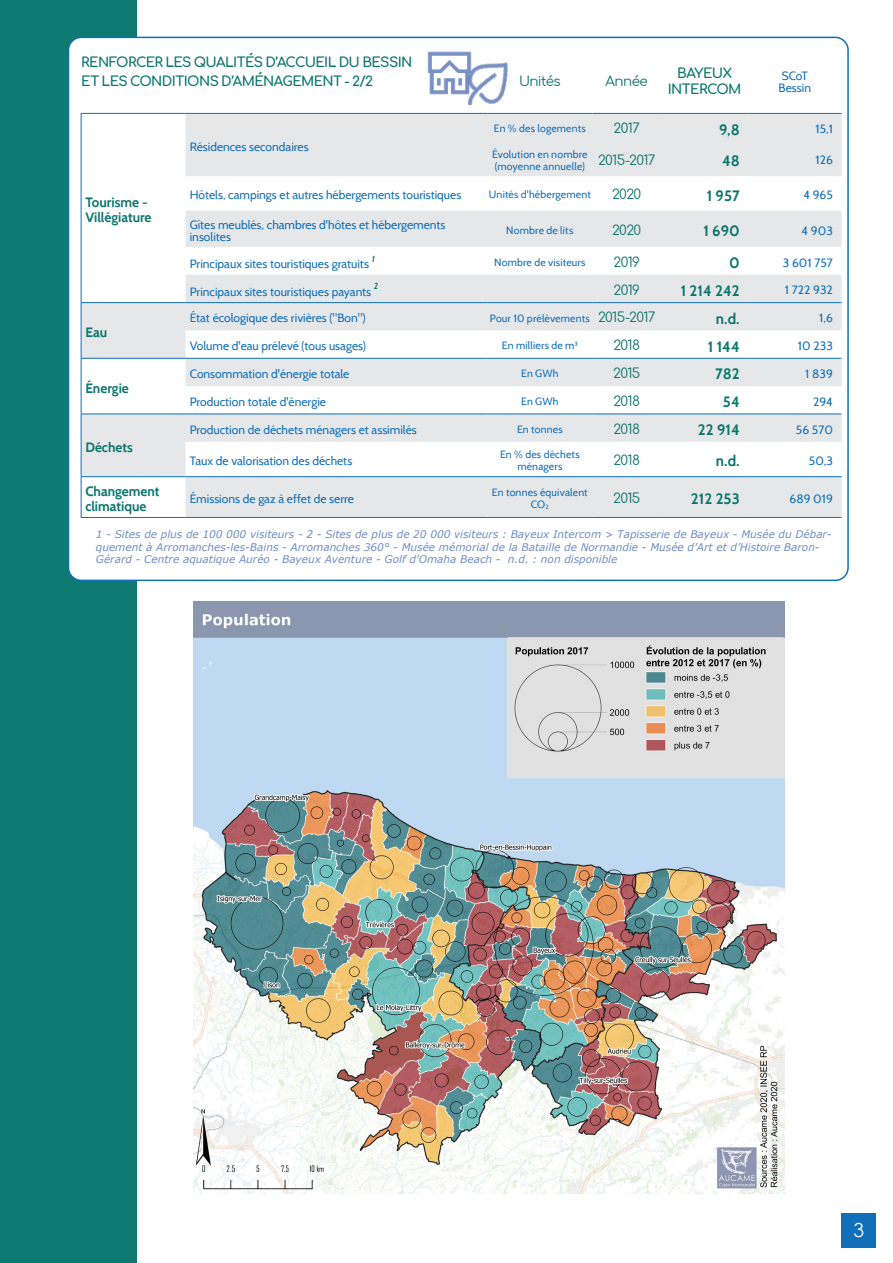
<style>
.page{position:relative;width:893px;height:1263px;background:#fff}
.page>*{position:absolute;margin:0;border:0;box-sizing:border-box;transform-origin:0 0}
.t1{font:19.5px "Century Gothic";color:#fff}
.t2{font:700 15px "Cabin";color:#0d776e}
.t3{font:700 13.5px/19.2px "Comfortaa";letter-spacing:-.045em;color:#0d776e}
.t4{font:700 13.5px/15px "Cabin";color:#0d776e}
.t5{font:13.5px "Comfortaa";letter-spacing:-.045em;color:#0d776e}
.t6{font:12px/12px "Cabin";color:#106fb8}
.t7{font:italic 10.5px/12.6px "Verdana";color:#6f8cc4}
.t8{font:10.5px/12px "Cabin";letter-spacing:.015em;color:#106fb8;text-align:center}
.t9{font:italic 700 8.7px "Cabin";color:#0d776e}
.s1{font-family:"Comfortaa";font-size:13.5px;color:#0d776e}
.s2{font-size:6.15px}
</style>
<div class="page">
<div style="left:0;top:0;width:137px;height:1263px;background:#0f7a71"></div>
<div style="left:842px;top:1213px;width:34px;height:34px;background:#106fb8"></div>
<div style="left:68px;top:37px;width:780px;height:543px;background:#fff;border-radius:13px"></div>
<svg style="left:82px;top:114px;width:759px;height:403px;fill:#e6e7e9"></svg>
<hr style="left:186px;top:113px;width:301px;height:1px;background:#106fb8">
<hr style="left:487px;top:113px;width:105px;height:1px;background:#106fb8">
<hr style="left:592px;top:113px;width:69px;height:1px;background:#106fb8">
<hr style="left:661px;top:113px;width:87px;height:1px;background:#106fb8">
<hr style="left:748px;top:113px;width:93px;height:1px;background:#106fb8">
<hr style="left:186px;top:414px;width:301px;height:1px;background:#106fb8">
<hr style="left:487px;top:414px;width:105px;height:1px;background:#106fb8">
<hr style="left:592px;top:414px;width:69px;height:1px;background:#106fb8">
<hr style="left:661px;top:414px;width:87px;height:1px;background:#106fb8">
<hr style="left:748px;top:414px;width:93px;height:1px;background:#106fb8">
<hr style="left:186px;top:476px;width:301px;height:1px;background:#106fb8">
<hr style="left:487px;top:476px;width:105px;height:1px;background:#106fb8">
<hr style="left:592px;top:476px;width:69px;height:1px;background:#106fb8">
<hr style="left:661px;top:476px;width:87px;height:1px;background:#106fb8">
<hr style="left:748px;top:476px;width:93px;height:1px;background:#106fb8">
<hr style="left:81px;top:517px;width:105px;height:1px;background:#106fb8">
<hr style="left:81px;top:442px;width:1px;height:34px;background:#106fb8">
<hr style="left:186px;top:517px;width:301px;height:1px;background:#106fb8">
<hr style="left:487px;top:517px;width:105px;height:1px;background:#106fb8">
<hr style="left:592px;top:517px;width:69px;height:1px;background:#106fb8">
<hr style="left:661px;top:517px;width:87px;height:1px;background:#106fb8">
<hr style="left:748px;top:517px;width:93px;height:1px;background:#106fb8">
<svg style="left:81px;top:114px;width:1px;height:27px"></svg>
<hr style="left:81px;top:141px;width:1px;height:35px;background:#106fb8">
<hr style="left:81px;top:176px;width:1px;height:35px;background:#106fb8">
<hr style="left:81px;top:211px;width:1px;height:36px;background:#106fb8">
<hr style="left:81px;top:113px;width:105px;height:1px;background:#106fb8">
<hr style="left:81px;top:477px;width:1px;height:40px;background:#106fb8">
<hr style="left:81px;top:476px;width:105px;height:1px;background:#106fb8">
<hr style="left:81px;top:414px;width:105px;height:1px;background:#106fb8">
<hr style="left:81px;top:302px;width:105px;height:1px;background:#106fb8">
<svg style="left:81px;top:247px;width:1px;height:195px"></svg>
<hr style="left:81px;top:358px;width:105px;height:1px;background:#106fb8">
<hr style="left:186px;top:358px;width:301px;height:1px;background:#106fb8">
<hr style="left:487px;top:358px;width:105px;height:1px;background:#106fb8">
<hr style="left:592px;top:358px;width:69px;height:1px;background:#106fb8">
<hr style="left:661px;top:358px;width:87px;height:1px;background:#106fb8">
<hr style="left:748px;top:358px;width:93px;height:1px;background:#106fb8">
<hr style="left:186px;top:302px;width:301px;height:1px;background:#106fb8">
<hr style="left:592px;top:302px;width:69px;height:1px;background:#106fb8">
<hr style="left:487px;top:302px;width:105px;height:1px;background:#106fb8">
<hr style="left:661px;top:302px;width:87px;height:1px;background:#106fb8">
<hr style="left:748px;top:302px;width:93px;height:1px;background:#106fb8">
<img style="left:427px;top:51px;width:28px;height:44px">
<img style="left:455px;top:51px;width:66px;height:62px">
<img style="left:193px;top:602px;width:591px;height:591px">
<p class="t3" style="left:81px;top:51px;width:333px">RENFORCER LES QUALITÉS D’ACCUEIL DU BESSIN<br>ET LES CONDITIONS D’AMÉNAGEMENT - 2/2</p>
<p class="t6" style="left:190px;top:140px;width:120px">Résidences secondaires</p>
<p class="t5" style="left:519px;top:69px;width:43px">Unités</p>
<p class="t5" style="left:606px;top:69px;width:44px">Année</p>
<p class="t3" style="left:668px;top:63px;width:75px;line-height:16.5px;text-align:center">BAYEUX<br>INTERCOM</p>
<p class="t6" style="left:779px;top:70px;width:34px">SCoT<br>Bessin</p>
<p class="t8" style="left:494px;top:123px;width:94px">En % des logements</p>
<p class="t5" style="left:614px;top:116px;width:28px">2017</p>
<p class="t2" style="left:719px;top:120px;width:22px">9,8</p>
<p class="t6" style="left:815px;top:123px;width:19px">15,1</p>
<p class="t8" style="left:492px;top:148px;width:165px;text-align:left">Évolution en nombre<br>(moyenne annuelle) <sup>2015-2017</sup></p>
<p class="t2" style="left:722px;top:152px;width:19px">48</p>
<p class="t6" style="left:815px;top:154px;width:19px">126</p>
<p class="t4" style="left:85px;top:195px;width:68px">Tourisme -<br>Villégiature</p>
<p class="t4" style="left:85px;top:325px;width:23px">Eau</p>
<p class="t4" style="left:85px;top:380px;width:45px">Énergie</p>
<p class="t4" style="left:85px;top:440px;width:49px">Déchets</p>
<p class="t6" style="left:190px;top:189px;width:273px">Hôtels, campings et autres hébergements touristiques</p>
<p class="t8" style="left:489px;top:189px;width:104px">Unités d'hébergement</p>
<p class="t5" style="left:612px;top:182px;width:31px">2020</p>
<p class="t2" style="left:707px;top:186px;width:35px">1 957</p>
<p class="t6" style="left:803px;top:189px;width:31px">4 965</p>
<p class="t6" style="left:190px;top:218px;width:257px">Gîtes meublés, chambres d'hôtes et hébergements insolites</p>
<p class="t8" style="left:506px;top:224px;width:69px">Nombre de lits</p>
<p class="t5" style="left:612px;top:218px;width:31px">2020</p>
<p class="t2" style="left:703px;top:222px;width:38px">1 690</p>
<p class="t6" style="left:801px;top:224px;width:33px">4 903</p>
<p class="t6" style="left:190px;top:258px;width:181px">Principaux sites touristiques gratuits</p>
<p class="t9" style="left:372px;top:253px;width:5px">1</p>
<p class="t8" style="left:494px;top:256px;width:93px">Nombre de visiteurs</p>
<p class="t5" style="left:613px;top:250px;width:28px">2019</p>
<p class="t2" style="left:729px;top:254px;width:12px">0</p>
<p class="t6" style="left:783px;top:256px;width:52px">3 601 757</p>
<p class="t9" style="left:374px;top:281px;width:6px">2</p>
<p class="t5" style="left:613px;top:278px;width:28px">2019</p>
<p class="t2" style="left:681px;top:282px;width:61px">1 214 242</p>
<p class="t6" style="left:785px;top:284px;width:49px">1 722 932</p>
<p class="t6" style="left:190px;top:286px;width:183px">Principaux sites touristiques payants</p>
<p class="t6" style="left:190px;top:312px;width:177px">État écologique des rivières ("Bon")</p>
<p class="t8" style="left:490px;top:312px;width:167px">Pour 10 prélèvements <span class="s1">2015-2017</span></p>
<p class="t2" style="left:716px;top:309px;width:25px">n.d.</p>
<p class="t6" style="left:819px;top:312px;width:15px">1,6</p>
<p class="t6" style="left:190px;top:340px;width:178px">Volume d'eau prélevé (tous usages)</p>
<p class="t8" style="left:502px;top:340px;width:77px">En milliers de m<sup>3</sup></p>
<p class="t5" style="left:613px;top:333px;width:28px">2018</p>
<p class="t2" style="left:708px;top:337px;width:33px">1 144</p>
<p class="t6" style="left:798px;top:340px;width:36px">10 233</p>
<p class="t6" style="left:190px;top:368px;width:161px">Consommation d'énergie totale</p>
<p class="t8" style="left:521px;top:367px;width:39px">En GWh</p>
<p class="t5" style="left:613px;top:361px;width:29px">2015</p>
<p class="t2" style="left:715px;top:365px;width:26px">782</p>
<p class="t6" style="left:805px;top:368px;width:29px">1 839</p>
<p class="t6" style="left:190px;top:395px;width:138px">Production totale d'énergie</p>
<p class="t8" style="left:521px;top:395px;width:39px">En GWh</p>
<p class="t5" style="left:613px;top:389px;width:28px">2018</p>
<p class="t2" style="left:723px;top:393px;width:18px">54</p>
<p class="t6" style="left:813px;top:395px;width:21px">294</p>
<p class="t6" style="left:190px;top:423px;width:229px">Production de déchets ménagers et assimilés</p>
<p class="t8" style="left:517px;top:423px;width:47px">En tonnes</p>
<p class="t5" style="left:613px;top:417px;width:28px">2018</p>
<p class="t2" style="left:698px;top:421px;width:43px">22 914</p>
<p class="t6" style="left:796px;top:423px;width:38px">56 570</p>
<p class="t6" style="left:190px;top:455px;width:164px">Taux de valorisation des déchets</p>
<p class="t8" style="left:500px;top:449px;width:81px">En % des déchets ménagers</p>
<p class="t5" style="left:613px;top:448px;width:28px">2018</p>
<p class="t2" style="left:716px;top:452px;width:25px">n.d.</p>
<p class="t6" style="left:809px;top:455px;width:25px">50,3</p>
<p class="t4" style="left:85px;top:484px;width:76px">Changement climatique</p>
<p class="t6" style="left:190px;top:493px;width:166px">Émissions de gaz à effet de serre</p>
<p class="t8" style="left:492px;top:486px;width:97px">En tonnes équivalent<br>CO<span class="s2">2</span></p>
<p class="t5" style="left:613px;top:486px;width:29px">2015</p>
<p class="t2" style="left:691px;top:490px;width:50px">212 253</p>
<p class="t6" style="left:790px;top:493px;width:45px">689 019</p>
<p class="t7" style="left:96px;top:528px;width:737px">1 - Sites de plus de 100 000 visiteurs - 2 - Sites de plus de 20 000 visiteurs : Bayeux Intercom &gt; Tapisserie de Bayeux - Musée du Débar&shy;quement à Arromanches-les-Bains - Arromanches 360° - Musée mémorial de la Bataille de Normandie - Musée d’Art et d’Histoire Baron-<br>Gérard - Centre aquatique Auréo - Bayeux Aventure - Golf d’Omaha Beach - n.d. : non disponible</p>
<h1 class="t1" style="left:853px;top:1216px;width:12px">3</h1>
</div>
